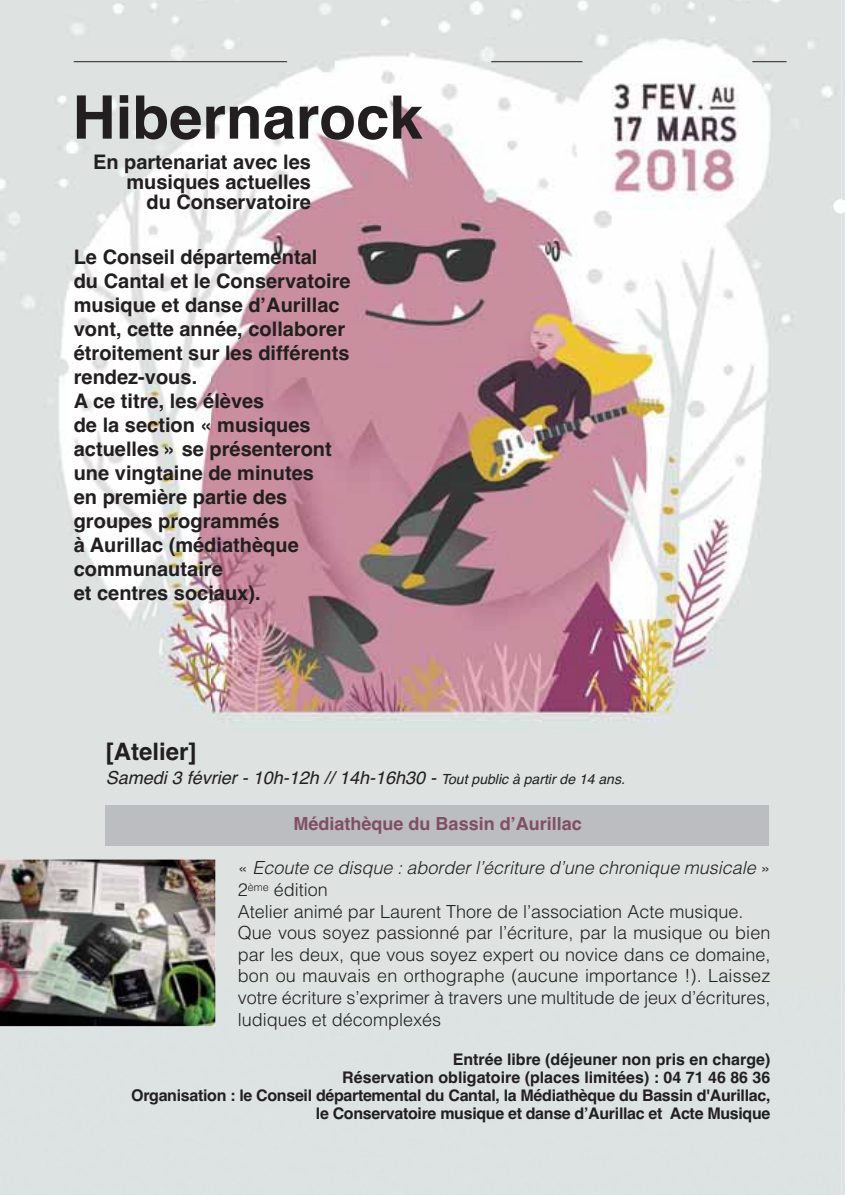
<style>
.page{position:relative;width:845px;height:1195px;background:#fff}
.page>*{position:absolute;margin:0;border:0;box-sizing:border-box;transform-origin:0 0}
.t1{font:700 60px "Helvetica";color:#231f20}
.t2{font:700 24px "Helvetica";color:#231f20}
.t3{font:700 20px/24px "Helvetica";color:#231f20}
.t4{font:300 18px/21.6px "Helvetica";color:#231f20}
.t5{font:italic 18px "Helvetica";color:#231f20}
.t6{font:700 18px "Helvetica";color:#805061}
.t7{font:700 16px/18px "Helvetica";letter-spacing:-.02em;color:#231f20;text-align:right}
.s1{font-size:14px}
.s2{font-style:italic}
</style>
<div class="page">
<hr style="left:842px;top:0;width:2px;height:1194px;background:#dde3e3">
<img style="left:210px;top:210px;width:631px;height:776px">
<img style="left:0;top:0;width:210px;height:859px">
<img style="left:209px;top:0;width:632px;height:210px">
<div style="left:105px;top:804px;width:663px;height:41px;background:#bbbdc0"></div>
<hr style="left:74px;top:61px;width:213px;height:1px;background:#231f20">
<hr style="left:491px;top:61px;width:91px;height:1px;background:#231f20">
<hr style="left:752px;top:61px;width:34px;height:1px;background:#231f20">
<svg style="left:833px;top:199px;width:11px;height:14px"></svg>
<img style="left:0;top:859px;width:215px;height:167px">
<h1 class="t1" style="left:72px;top:95px;width:352px">Hibernarock</h1>
<p class="t3" style="left:93px;top:154px;width:219px;line-height:20px;text-align:right">En partenariat avec les musiques actuelles<br>du Conservatoire</p>
<p class="t3" style="left:74px;top:246px;width:278px">Le Conseil départemental<br>du Cantal et le Conservatoire musique et danse d’Aurillac vont, cette année, collaborer étroitement sur les différents rendez-vous.<br>A ce titre, les élèves<br>de la section « musiques actuelles » se présenteront une vingtaine de minutes<br>en première partie des groupes programmés<br>à Aurillac (médiathèque communautaire<br>et centres sociaux).</p>
<h2 class="t2" style="left:106px;top:742px;width:92px">[Atelier]</h2>
<p class="t5" style="left:106px;top:771px;width:520px">Samedi 3 février - 10h-12h // 14h-16h30 - <span class="s1">Tout public à partir de 14 ans.</span></p>
<p class="t6" style="left:293px;top:817px;width:290px">Médiathèque du Bassin d’Aurillac</p>
<p class="t4" style="left:238px;top:858px;width:534px">« <span class="s2">Ecoute ce disque : aborder l’écriture d’une chronique musicale</span> » 2<sup>ème</sup> édition<br>Atelier animé par Laurent Thore de l’association Acte musique.<br>Que vous soyez passionné par l’écriture, par la musique ou bien par les deux, que vous soyez expert ou novice dans ce domaine, bon ou mauvais en orthographe (aucune importance !). Laissez votre écriture s’exprimer à travers une multitude de jeux d’écritures, ludiques et décomplexés</p>
<p class="t7" style="left:131px;top:1052px;width:640px">Entrée libre (déjeuner non pris en charge)<br>Réservation obligatoire (places limitées) : 04 71 46 86 36<br>Organisation : le Conseil départemental du Cantal, la Médiathèque du Bassin d'Aurillac, le Conservatoire musique et danse d’Aurillac et Acte Musique</p>
</div>
